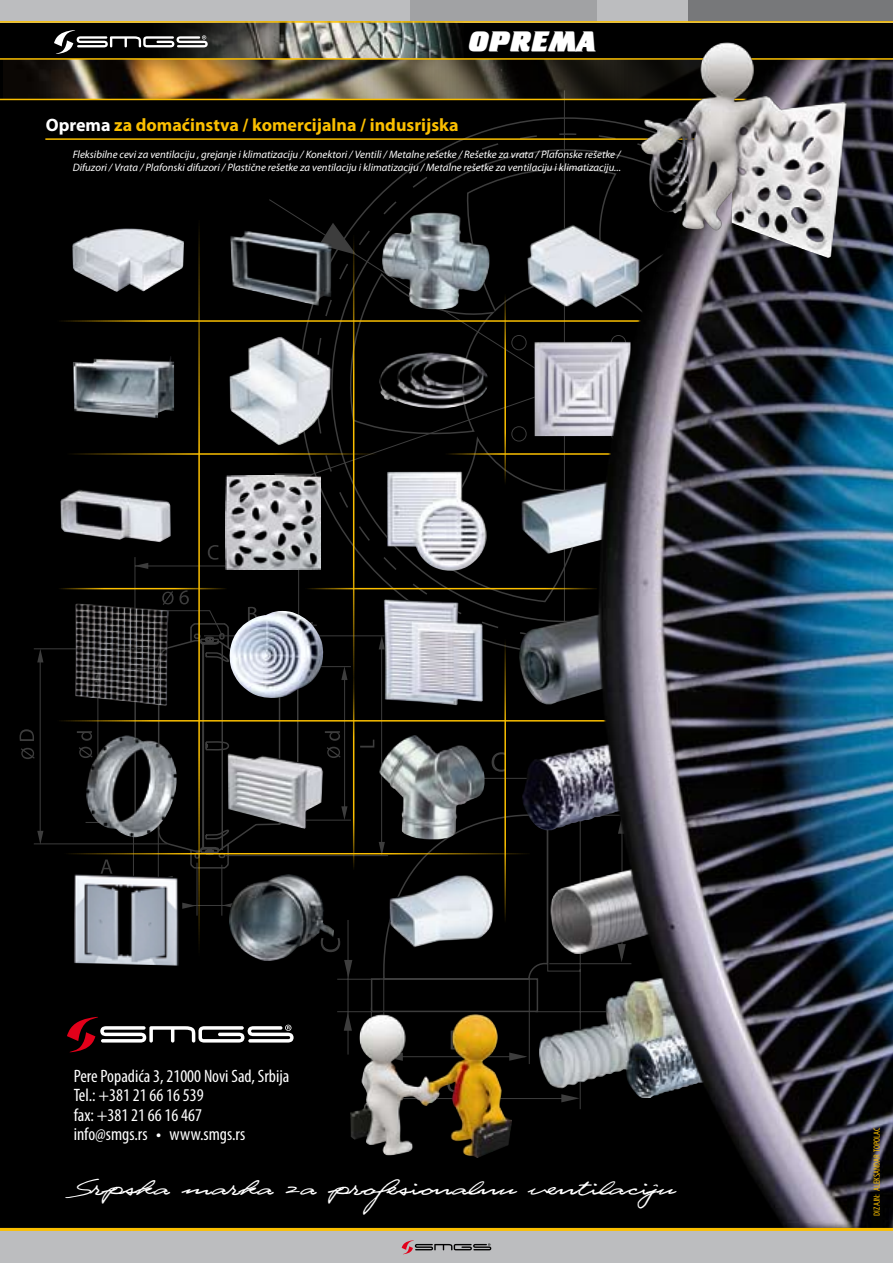
<style>
.page{position:relative;width:893px;height:1263px;background:#000}
.page>*{position:absolute;margin:0;border:0;box-sizing:border-box;transform-origin:0 0}
.t1{font:800 28.5px "Cricket";color:#fff}
.t2{font:condensed 18px/19.5px "Myriad Pro";color:#fff}
.t3{font:700 18px "Myriad Pro";color:#fbbf00}
.t4{font:14.7px "R Bruce 02";color:#fff}
.t5{font:italic 10.8px/12.9px "Myriad Pro";color:#fff}
.t6{font:condensed 9px "Myriad Pro";color:#fbbf00}
.s1{color:#fff}
.s2{font-stretch:normal}
</style>
<div class="page">
<svg style="left:315px;top:133px;width:277px;height:506px"></svg>
<svg style="left:268px;top:199px;width:324px;height:389px"></svg>
<svg style="left:319px;top:223px;width:37px;height:32px"></svg>
<svg style="left:336px;top:766px;width:256px;height:344px"></svg>
<svg style="left:344px;top:1012px;width:8px;height:19px"></svg>
<svg style="left:344px;top:960px;width:8px;height:18px"></svg>
<svg style="left:509px;top:1052px;width:18px;height:9px"></svg>
<svg style="left:561px;top:1098px;width:18px;height:4px"></svg>
<svg style="left:492px;top:752px;width:12px;height:20px"></svg>
<svg style="left:334px;top:938px;width:6px;height:14px"></svg>
<hr style="left:135px;top:566px;width:164px;height:1px;background:#fff">
<hr style="left:298px;top:557px;width:1px;height:111px;background:#fff">
<hr style="left:135px;top:557px;width:1px;height:110px;background:#fff">
<hr style="left:381px;top:647px;width:1px;height:199px;background:#fff">
<hr style="left:204px;top:635px;width:184px;height:1px;background:#fff">
<hr style="left:225px;top:855px;width:163px;height:1px;background:#fff">
<hr style="left:197px;top:905px;width:73px;height:1px;background:#fff">
<hr style="left:221px;top:865px;width:1px;height:51px;background:#fff">
<hr style="left:197px;top:863px;width:1px;height:53px;background:#fff">
<svg style="left:379px;top:636px;width:5px;height:13px"></svg>
<svg style="left:370px;top:809px;width:179px;height:204px"></svg>
<svg style="left:222px;top:902px;width:7px;height:6px"></svg>
<svg style="left:182px;top:903px;width:15px;height:6px"></svg>
<svg style="left:135px;top:563px;width:13px;height:6px"></svg>
<hr style="left:158px;top:823px;width:1px;height:67px;background:#fff">
<hr style="left:133px;top:820px;width:1px;height:70px;background:#fff">
<hr style="left:40px;top:655px;width:1px;height:180px;background:#fff">
<hr style="left:34px;top:648px;width:133px;height:1px;background:#fff">
<hr style="left:34px;top:843px;width:133px;height:1px;background:#fff">
<svg style="left:37px;top:649px;width:6px;height:13px"></svg>
<svg style="left:37px;top:831px;width:6px;height:13px"></svg>
<hr style="left:98px;top:673px;width:1px;height:140px;background:#fff">
<hr style="left:344px;top:671px;width:1px;height:140px;background:#fff">
<hr style="left:297px;top:820px;width:54px;height:1px;background:#fff">
<hr style="left:297px;top:666px;width:54px;height:1px;background:#fff">
<svg style="left:341px;top:666px;width:7px;height:14px"></svg>
<svg style="left:341px;top:806px;width:7px;height:14px"></svg>
<svg style="left:208px;top:545px;width:11px;height:15px"></svg>
<svg style="left:134px;top:590px;width:179px;height:280px"></svg>
<svg style="left:79px;top:747px;width:7px;height:11px"></svg>
<svg style="left:77px;top:731px;width:15px;height:10px"></svg>
<svg style="left:21px;top:748px;width:14px;height:11px"></svg>
<svg style="left:20px;top:729px;width:14px;height:12px"></svg>
<svg style="left:327px;top:747px;width:14px;height:11px"></svg>
<svg style="left:325px;top:731px;width:15px;height:10px"></svg>
<svg style="left:101px;top:859px;width:11px;height:14px"></svg>
<svg style="left:360px;top:740px;width:14px;height:7px"></svg>
<img style="left:74px;top:873px;width:105px;height:93px">
<img style="left:390px;top:875px;width:104px;height:72px">
<img style="left:229px;top:337px;width:103px;height:108px">
<img style="left:527px;top:224px;width:65px;height:84px">
<img style="left:60px;top:489px;width:111px;height:53px">
<img style="left:521px;top:471px;width:71px;height:83px">
<img style="left:72px;top:228px;width:112px;height:64px">
<img style="left:228px;top:753px;width:95px;height:76px">
<img style="left:229px;top:611px;width:95px;height:87px">
<img style="left:387px;top:471px;width:100px;height:101px">
<img style="left:384px;top:599px;width:99px;height:106px">
<img style="left:519px;top:606px;width:73px;height:98px">
<img style="left:522px;top:748px;width:70px;height:82px">
<img style="left:551px;top:855px;width:41px;height:99px">
<img style="left:379px;top:735px;width:105px;height:104px">
<hr style="left:54px;top:320px;width:590px;height:2px;background:#fbbf00">
<hr style="left:54px;top:720px;width:590px;height:1px;background:#fbbf00">
<hr style="left:353px;top:677px;width:1px;height:197px;background:#fbbf00">
<hr style="left:198px;top:220px;width:2px;height:750px;background:#fbbf00">
<img style="left:229px;top:874px;width:105px;height:87px">
<img style="left:86px;top:735px;width:91px;height:102px">
<img style="left:73px;top:356px;width:101px;height:62px">
<img style="left:380px;top:353px;width:108px;height:55px">
<img style="left:75px;top:603px;width:94px;height:103px">
<img style="left:539px;top:965px;width:53px;height:133px">
<hr style="left:504px;top:639px;width:2px;height:289px;background:#fbbf00">
<hr style="left:504px;top:294px;width:2px;height:194px;background:#fbbf00">
<hr style="left:353px;top:235px;width:1px;height:465px;background:#fbbf00">
<hr style="left:64px;top:453px;width:313px;height:2px;background:#fbbf00">
<hr style="left:439px;top:453px;width:298px;height:2px;background:#fbbf00">
<hr style="left:299px;top:588px;width:298px;height:1px;background:#fbbf00">
<hr style="left:54px;top:588px;width:173px;height:1px;background:#fbbf00">
<hr style="left:54px;top:853px;width:476px;height:1px;background:#fbbf00">
<img style="left:226px;top:476px;width:94px;height:94px">
<img style="left:382px;top:212px;width:108px;height:97px">
<img style="left:230px;top:230px;width:101px;height:76px">
<img style="left:534px;top:342px;width:58px;height:94px">
<img style="left:4px;top:60px;width:588px;height:39px">
<div style="left:0;top:0;width:893px;height:22px;background:#bcbdbf"></div>
<div style="left:410px;top:0;width:187px;height:21px;background:#a1a2a4"></div>
<div style="left:688px;top:0;width:205px;height:21px;background:#77787a"></div>
<hr style="left:0;top:99px;width:893px;height:1px;background:#fbbf00">
<img style="left:592px;top:60px;width:301px;height:1168px">
<img style="left:168px;top:23px;width:295px;height:35px">
<svg style="left:54px;top:30px;width:154px;height:24px"></svg>
<div style="left:0;top:1230px;width:893px;height:33px;background:#bcbdbf"></div>
<hr style="left:0;top:58px;width:893px;height:2px;background:#fbbf00">
<svg style="left:402px;top:1240px;width:89px;height:14px"></svg>
<hr style="left:0;top:21px;width:893px;height:2px;background:#fbbf00">
<hr style="left:0;top:1228px;width:893px;height:3px;background:#fbbf00">
<hr style="left:45px;top:138px;width:751px;height:2px;background:#fbbf00">
<svg style="left:67px;top:1016px;width:227px;height:36px"></svg>
<img style="left:640px;top:42px;width:206px;height:216px">
<img style="left:350px;top:1014px;width:124px;height:141px">
<h1 class="t1" style="left:469px;top:27px;width:129px">OPREMA</h1>
<h2 class="t3" style="left:46px;top:113px;width:414px"><span class="s1">Oprema</span> za domaćinstva / komercijalna / indusrijska</h2>
<p class="t5" style="left:73px;top:148px;width:550px">Fleksibilne cevi za ventilaciju , grejanje i klimatizaciju / Konektori / Ventili / Metalne rešetke / Rešetke za vrata / Plafonske rešetke /<br>Difuzori / Vrata / Plafonski difuzori / Plastične rešetke za ventilaciju i klimatizaciju / Metalne rešetke za ventilaciju i klimatizaciju...</p>
<h2 class="t2" style="left:74px;top:1066px;width:217px">Pere Popadića 3, 21000 Novi Sad, Srbija<br>Tel.: +381 21 66 16 539<br>fax: +381 21 66 16 467<br>info@smgs.rs <span class="s2">•</span> www.smgs.rs</h2>
<h3 class="t4" style="left:75px;top:1179px;width:601px">Srpska marka za profesionalnu ventilaciju</h3>
<p class="t6" style="left:871px;top:1215px;width:90px;rotate:-90deg">DIZAJN: ALEKSANDAR TOPOLAC</p>
</div>
